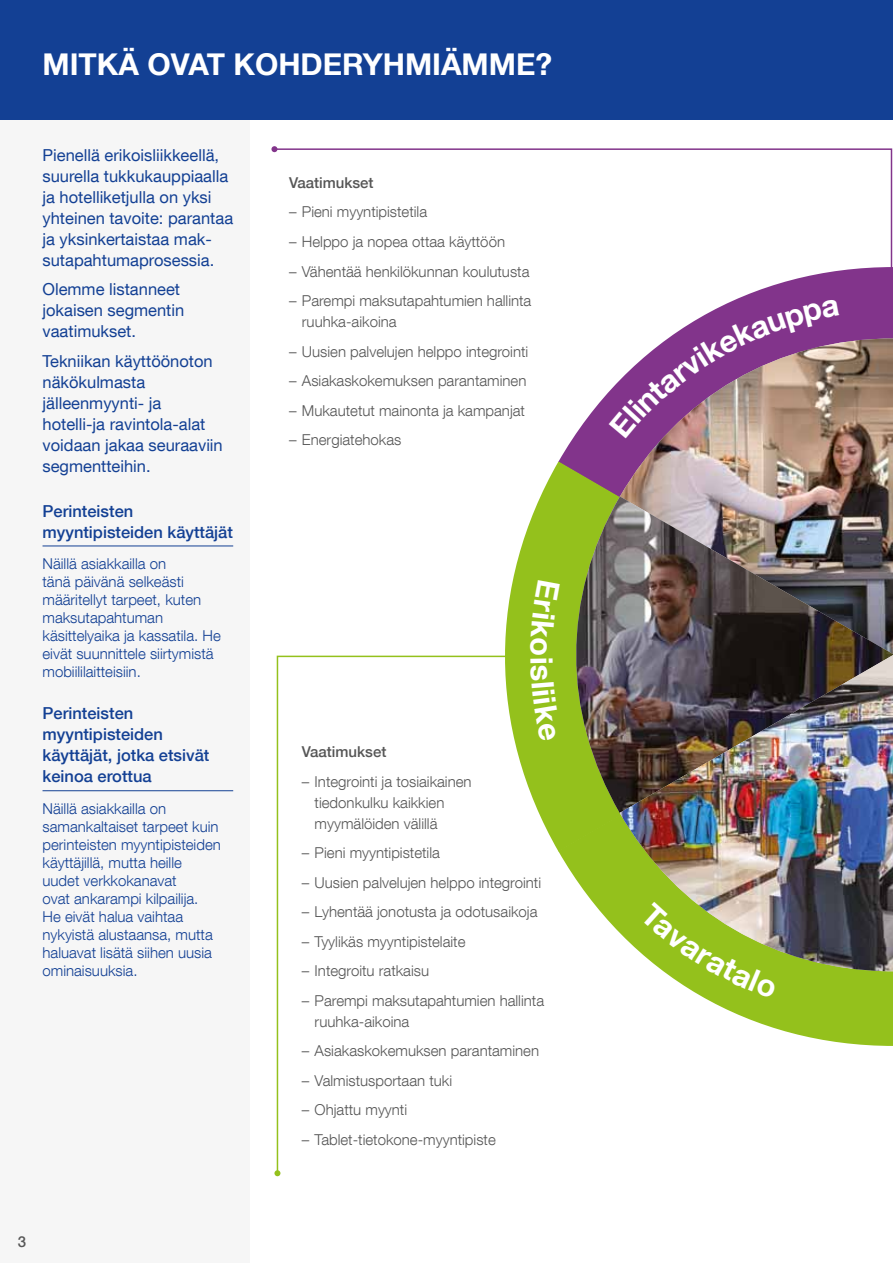
<style>
.page{position:relative;width:893px;height:1263px;background:#fff}
.page>*{position:absolute;margin:0;border:0;box-sizing:border-box;transform-origin:0 0}
.t1{font:700 30px "Helvetica Neue LT Com";color:#fff}
.t2{font:16.5px/21px "Helvetica Neue LT Com";color:#134094}
.t3{font:500 16.5px/21px "Helvetica Neue LT Com";color:#134094}
.t4{font:300 15px/21px "Helvetica Neue LT Com";color:#565656}
.t5{font:300 15px/18px "Helvetica Neue LT Com";color:#134094}
.t6{font:500 15px "Helvetica Neue LT Com";color:#565656}
</style>
<div class="page">
<div style="left:0;top:0;width:250px;height:1263px;background:#f6f6f6"></div>
<div style="left:0;top:0;width:893px;height:119px;background:#134094"></div>
<hr style="left:43px;top:546px;width:190px;height:1px;background:#134094">
<hr style="left:43px;top:790px;width:190px;height:1px;background:#134094">
<svg style="left:274px;top:148px;width:619px;height:119px"></svg>
<svg style="left:271px;top:146px;width:6px;height:6px"></svg>
<svg style="left:559px;top:267px;width:334px;height:194px"></svg>
<svg style="left:505px;top:461px;width:115px;height:390px;fill:#94c11c"></svg>
<svg style="left:558px;top:656px;width:335px;height:390px"></svg>
<img style="left:620px;top:338px;width:273px;height:158px">
<div style="left:562px;top:496px;width:13px;height:317px;background:#94c11c"></div>
<img style="left:575px;top:496px;width:318px;height:317px">
<img style="left:620px;top:654px;width:273px;height:317px">
<svg style="left:276px;top:655px;width:240px;height:520px"></svg>
<svg style="left:274px;top:1170px;width:6px;height:6px"></svg>
<svg style="left:609px;top:299px;width:230px;height:139px"></svg>
<svg style="left:639px;top:902px;width:138px;height:97px;background:#a9c74f"></svg>
<div style="left:530px;top:580px;width:30px;height:161px;background:#94c11c"></div>
<h1 class="t1" style="left:43px;top:45px;width:46px">MITKÄ</h1>
<h1 class="t1" style="left:147px;top:45px;width:20px">OVAT</h1>
<h1 class="t1" style="left:233px;top:45px;width:194px">KOHDERYHMIÄMME</h1>
<h1 class="t1" style="left:535px;top:45px;width:18px">?</h1>
<p class="t2" style="left:43px;top:144px;width:192px">Pienellä erikoisliikkeellä, suurella tukkukauppiaalla ja hotelliketjulla on yksi yhteinen tavoite: parantaa ja yksinkertaistaa mak&shy;sutapahtumaprosessia.</p>
<p class="t2" style="left:43px;top:278px;width:143px">Olemme listanneet jokaisen segmentin vaatimukset.</p>
<p class="t2" style="left:43px;top:350px;width:182px">Tekniikan käyttöönoton näkökulmasta jälleenmyynti- ja hotelli-ja ravintola-alat voidaan jakaa seuraaviin segmentteihin.</p>
<p class="t3" style="left:43px;top:500px;width:192px">Perinteisten myyntipisteiden käyttäjät</p>
<p class="t5" style="left:43px;top:555px;width:180px">Näillä asiakkailla on<br>tänä päivänä selkeästi määritellyt tarpeet, kuten maksutapahtuman käsittelyaika ja kassatila. He eivät suunnittele siirtymistä mobiililaitteisiin.</p>
<p class="t3" style="left:43px;top:703px;width:168px">Perinteisten myyntipisteiden käyttäjät, jotka etsivät keinoa erottua</p>
<p class="t5" style="left:43px;top:799px;width:180px">Näillä asiakkailla on samankaltaiset tarpeet kuin perinteisten myyntipisteiden käyttäjillä, mutta heille uudet verkkokanavat<br>ovat ankarampi kilpailija.<br>He eivät halua vaihtaa nykyistä alustaansa, mutta haluavat lisätä siihen uusia ominaisuuksia.</p>
<p class="t6" style="left:289px;top:174px;width:86px">Vaatimukset</p>
<p class="t4" style="left:289px;top:201px;width:140px">– Pieni myyntipistetila</p>
<p class="t4" style="left:289px;top:231px;width:217px">– Helppo ja nopea ottaa käyttöön</p>
<p class="t4" style="left:289px;top:260px;width:242px">– Vähentää henkilökunnan koulutusta</p>
<p class="t4" style="left:302px;top:290px;width:231px;text-indent:-13px">– Parempi maksutapahtumien hallinta ruuhka-aikoina</p>
<p class="t4" style="left:289px;top:340px;width:241px">– Uusien palvelujen helppo integrointi</p>
<p class="t4" style="left:289px;top:370px;width:239px">– Asiakaskokemuksen parantaminen</p>
<p class="t4" style="left:289px;top:399px;width:237px">– Mukautetut mainonta ja kampanjat</p>
<p class="t4" style="left:289px;top:429px;width:114px">– Energiatehokas</p>
<p class="t6" style="left:302px;top:743px;width:86px">Vaatimukset</p>
<p class="t4" style="left:315px;top:770px;width:158px;text-indent:-13px">– Integrointi ja tosiaikainen tiedonkulku kaikkien myymälöiden välillä</p>
<p class="t4" style="left:302px;top:842px;width:140px">– Pieni myyntipistetila</p>
<p class="t4" style="left:302px;top:871px;width:241px">– Uusien palvelujen helppo integrointi</p>
<p class="t4" style="left:302px;top:901px;width:237px">– Lyhentää jonotusta ja odotusaikoja</p>
<p class="t4" style="left:302px;top:930px;width:165px">– Tyylikäs myyntipistelaite</p>
<p class="t4" style="left:302px;top:960px;width:129px">– Integroitu ratkaisu</p>
<p class="t4" style="left:315px;top:989px;width:231px;text-indent:-13px">– Parempi maksutapahtumien hallinta ruuhka-aikoina</p>
<p class="t4" style="left:302px;top:1040px;width:239px">– Asiakaskokemuksen parantaminen</p>
<p class="t4" style="left:302px;top:1069px;width:152px">– Valmistusportaan tuki</p>
<p class="t4" style="left:302px;top:1099px;width:107px">– Ohjattu myynti</p>
<p class="t4" style="left:302px;top:1128px;width:195px">– Tablet-tietokone-myyntipiste</p>
<p class="t6" style="left:18px;top:1233px;width:10px">3</p>
</div>
